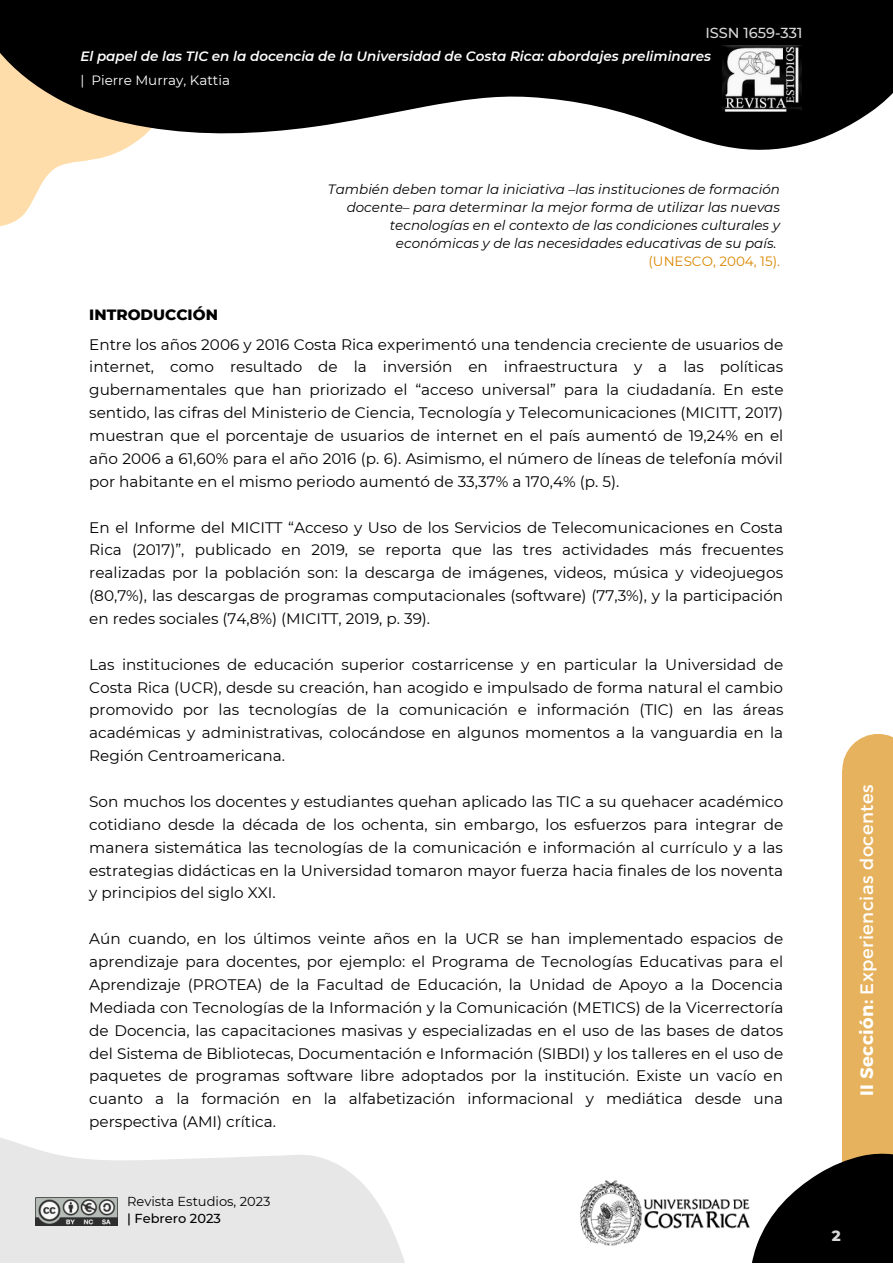
<style>
.page{position:relative;width:893px;height:1264px;background:#fff}
.page>*{position:absolute;margin:0;border:0;box-sizing:border-box;transform-origin:0 0}
.t1{font:18px "Montserrat";letter-spacing:.025em;color:#fff}
.t2{font:15.3px/22.8px "Montserrat";color:#000;text-align:justify}
.t3{font:800 15.3px "Montserrat";color:#000}
.t4{font:800 15px "Montserrat";color:#d9d9d9}
.t5{font:500 14.55px "Montserrat";color:#d9d9d9}
.t6{font:italic 13.5px/18px "Montserrat";color:#000;text-align:right}
.t7{font:italic 600 13.5px "Montserrat";color:#fff}
.t8{font:13.5px "Montserrat";color:#fff}
.t9{font:13.5px "Montserrat";color:#da8600}
.t10{font:13.05px "Montserrat";color:#000}
.t11{font:500 13.05px "Montserrat";color:#000}
.s1{font-weight:700}
</style>
<div class="page">
<svg style="left:0;top:0;width:892px;height:226px;fill:#000"></svg>
<div style="left:842px;top:770px;width:50px;height:492px;background:#e7b25d"></div>
<svg style="left:842px;top:734px;width:50px;height:36px"></svg>
<svg style="left:752px;top:1153px;width:140px;height:109px;fill:#000"></svg>
<svg style="left:0;top:1137px;width:405px;height:125px;fill:#e7e7e7"></svg>
<img style="left:35px;top:1196px;width:82px;height:29px">
<img style="left:722px;top:45px;width:79px;height:71px">
<img style="left:580px;top:1180px;width:170px;height:66px">
<p class="t5" style="left:705px;top:24px;width:99px">ISSN 1659-331</p>
<p class="t7" style="left:80px;top:48px;width:632px">El papel de las TIC en la docencia de la Universidad de Costa Rica: abordajes preliminares</p>
<p class="t8" style="left:80px;top:72px;width:151px">| Pierre Murray, Kattia</p>
<p class="t3" style="left:89px;top:305px;width:130px">INTRODUCCIÓN</p>
<p class="t6" style="left:328px;top:180px;width:453px">También deben tomar la iniciativa –las instituciones de formación docente– para determinar la mejor forma de utilizar las nuevas tecnologías en el contexto de las condiciones culturales y económicas y de las necesidades educativas de su país.</p>
<p class="t9" style="left:648px;top:253px;width:133px">(UNESCO, 2004, 15).</p>
<p class="t2" style="left:89px;top:333px;width:695px">Entre los años 2006 y 2016 Costa Rica experimentó una tendencia creciente de usuarios de internet, como resultado de la inversión en infraestructura y a las políticas gubernamentales que han priorizado el “acceso universal” para la ciudadanía. En este sentido, las cifras del Ministerio de Ciencia, Tecnología y Telecomunicaciones (MICITT, 2017) muestran que el porcentaje de usuarios de internet en el país aumentó de 19,24% en el año 2006 a 61,60% para el año 2016 (p. 6). Asimismo, el número de líneas de telefonía móvil por habitante en el mismo periodo aumentó de 33,37% a 170,4% (p. 5).</p>
<p class="t2" style="left:89px;top:515px;width:695px">En el Informe del MICITT “Acceso y Uso de los Servicios de Telecomunicaciones en Costa Rica (2017)”, publicado en 2019, se reporta que las tres actividades más frecuentes realizadas por la población son: la descarga de imágenes, videos, música y videojuegos (80,7%), las descargas de programas computacionales (software) (77,3%), y la participación en redes sociales (74,8%) (MICITT, 2019, p. 39).</p>
<p class="t2" style="left:89px;top:653px;width:695px">Las instituciones de educación superior costarricense y en particular la Universidad de Costa Rica (UCR), desde su creación, han acogido e impulsado de forma natural el cambio promovido por las tecnologías de la comunicación e información (TIC) en las áreas académicas y administrativas, colocándose en algunos momentos a la vanguardia en la Región Centroamericana.</p>
<p class="t2" style="left:89px;top:790px;width:695px">Son muchos los docentes y estudiantes quehan aplicado las TIC a su quehacer académico cotidiano desde la década de los ochenta, sin embargo, los esfuerzos para integrar de manera sistemática las tecnologías de la comunicación e información al currículo y a las estrategias didácticas en la Universidad tomaron mayor fuerza hacia finales de los noventa y principios del siglo XXI.</p>
<p class="t2" style="left:89px;top:927px;width:695px">Aún cuando, en los últimos veinte años en la UCR se han implementado espacios de aprendizaje para docentes, por ejemplo: el Programa de Tecnologías Educativas para el Aprendizaje (PROTEA) de la Facultad de Educación, la Unidad de Apoyo a la Docencia Mediada con Tecnologías de la Información y la Comunicación (METICS) de la Vicerrectoría de Docencia, las capacitaciones masivas y especializadas en el uso de las bases de datos del Sistema de Bibliotecas, Documentación e Información (SIBDI) y los talleres en el uso de paquetes de programas software libre adoptados por la institución. Existe un vacío en cuanto a la formación en la alfabetización informacional y mediática desde una perspectiva (AMI) crítica.</p>
<p class="t10" style="left:127px;top:1193px;width:145px">Revista Estudios, 2023</p>
<p class="t11" style="left:127px;top:1210px;width:95px">| Febrero 2023</p>
<p class="t1" style="left:855px;top:1096px;width:313px;rotate:-90deg"><span class="s1">II Sección:</span> Experiencias docentes</p>
<p class="t4" style="left:831px;top:1225px;width:10px">2</p>
</div>
